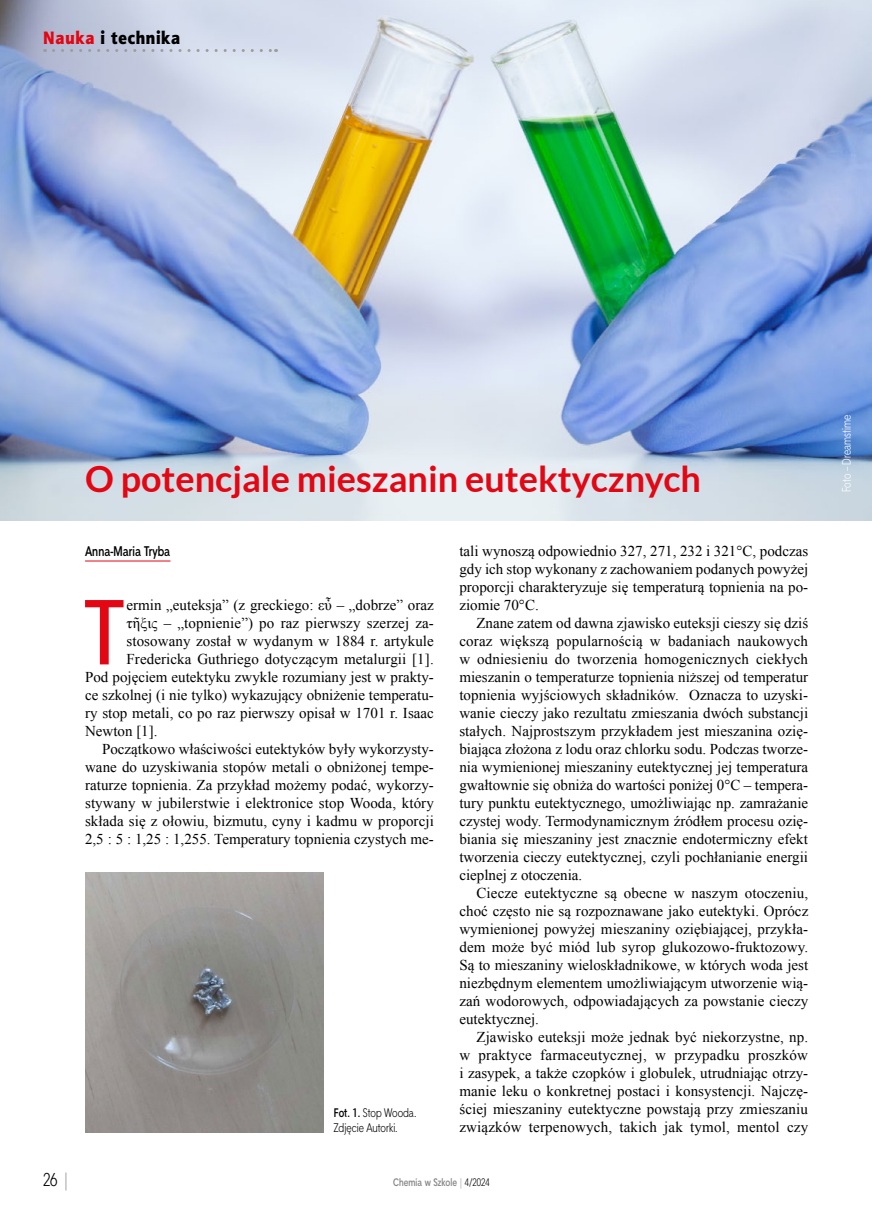
<style>
.page{position:relative;width:872px;height:1212px;background:#fff}
.page>*{position:absolute;margin:0;border:0;box-sizing:border-box;transform-origin:0 0}
.inicjal_czerwony{font:500 condensed 93.45px "Univers";color:#e30613}
.Title_czerwony{font:700 36px "Lato";color:#e30613}
.t1{font:18px "Aerton Cnd EFN Black";letter-spacing:.04em;color:#000;scale:1.1 1}
.t2{font:18px "Straight Cnd EFN";color:#000}
.TXT{font:15px/18px "Times New Roman";color:#000;text-align:justify}
.inicjal_czerwony-2{font:15px "Times New Roman";color:#000}
.autor_czerwony{font:700 13.5px "Straight Cnd EFN";color:#000}
.rys_podpis{font:12px/15px "Straight Cnd EFN";color:#000}
.rys_podpis__bez_bold{font:12px "Straight Cnd EFN";color:#fff}
.t3{font:700 10.5px "Straight Cnd EFN";color:#878787}
.s1{color:#e30613}
.s2{font-weight:700}
.s3{color:#9d9d9c}
.s4{font-weight:400;color:#9d9d9c}
.s5{font-weight:400;color:#000}
</style>
<div class="page">
<img style="left:0;top:0;width:872px;height:520px">
<svg style="left:53px;top:49px;width:223px;height:3px"></svg>
<hr style="left:85px;top:561px;width:85px;height:1px;background:#e30613">
<img style="left:85px;top:872px;width:238px;height:260px">
<p class="t1" style="left:43px;top:26px;width:126px"><span class="s1">Nauka</span> i technika</p>
<p class="Title_czerwony" style="left:85px;top:459px;width:617px">O potencjale mieszanin eutektycznych</p>
<p class="autor_czerwony" style="left:85px;top:543px;width:87px">Anna-Maria Tryba</p>
<p class="inicjal_czerwony" style="left:82px;top:578px;width:46px">T</p>
<p class="inicjal_czerwony-2" style="left:126px;top:595px;width:309px">ermin „euteksja” (z greckiego: εὖ – „dobrze” oraz</p>
<p class="inicjal_czerwony-2" style="left:126px;top:613px;width:309px">τῆξις – „topnienie”) po raz pierwszy szerzej za-</p>
<p class="inicjal_czerwony-2" style="left:126px;top:631px;width:309px">stosowany został w wydanym w 1884 r. artykule</p>
<p class="inicjal_czerwony-2" style="left:126px;top:649px;width:309px">Fredericka Guthriego dotyczącym metalurgii [1].</p>
<p class="inicjal_czerwony-2" style="left:85px;top:667px;width:350px">Pod pojęciem eutektyku zwykle rozumiany jest w prakty-</p>
<p class="inicjal_czerwony-2" style="left:85px;top:685px;width:350px">ce szkolnej (i nie tylko) wykazujący obniżenie temperatu-</p>
<p class="inicjal_czerwony-2" style="left:85px;top:703px;width:350px">ry stop metali, co po raz pierwszy opisał w 1701 r. Isaac</p>
<p class="inicjal_czerwony-2" style="left:85px;top:721px;width:74px">Newton [1].</p>
<p class="TXT" style="left:85px;top:740px;width:350px;text-indent:17px">Początkowo właściwości eutektyków były wykorzysty&shy;wane do uzyskiwania stopów metali o obniżonej tempe&shy;raturze topnienia. Za przykład możemy podać, wykorzy&shy;stywany w jubilerstwie i elektronice stop Wooda, który składa się z ołowiu, bizmutu, cyny i kadmu w proporcji 2,5 : 5 : 1,25 : 1,255. Temperatury topnienia czystych me-</p>
<p class="rys_podpis" style="left:334px;top:1105px;width:84px"><span class="s2">Fot. 1.</span> Stop Wooda.<br>Zdjęcie Autorki.</p>
<p class="TXT" style="left:459px;top:542px;width:350px">tali wynoszą odpowiednio 327, 271, 232 i 321°C, podczas gdy ich stop wykonany z zachowaniem podanych powyżej proporcji charakteryzuje się temperaturą topnienia na po&shy;ziomie 70°C.</p>
<p class="TXT" style="left:459px;top:614px;width:350px;text-indent:17px">Znane zatem od dawna zjawisko euteksji cieszy się dziś coraz większą popularnością w badaniach naukowych w odniesieniu do tworzenia homogenicznych ciekłych mieszanin o temperaturze topnienia niższej od temperatur topnienia wyjściowych składników. Oznacza to uzyski&shy;wanie cieczy jako rezultatu zmieszania dwóch substancji stałych. Najprostszym przykładem jest mieszanina ozię&shy;biająca złożona z lodu oraz chlorku sodu. Podczas tworze&shy;nia wymienionej mieszaniny eutektycznej jej temperatura gwałtownie się obniża do wartości poniżej 0°C – tempera&shy;tury punktu eutektycznego, umożliwiając np. zamrażanie czystej wody. Termodynamicznym źródłem procesu ozię&shy;biania się mieszaniny jest znacznie endotermiczny efekt tworzenia cieczy eutektycznej, czyli pochłanianie energii cieplnej z otoczenia.</p>
<p class="TXT" style="left:459px;top:884px;width:350px;text-indent:17px">Ciecze eutektyczne są obecne w naszym otoczeniu, choć często nie są rozpoznawane jako eutektyki. Oprócz wymienionej powyżej mieszaniny oziębiającej, przykła&shy;dem może być miód lub syrop glukozowo-fruktozowy.<br>Są to mieszaniny wieloskładnikowe, w których woda jest niezbędnym elementem umożliwiającym utworzenie wią&shy;zań wodorowych, odpowiadających za powstanie cieczy eutektycznej.</p>
<p class="TXT" style="left:459px;top:1028px;width:350px;text-indent:17px">Zjawisko euteksji może jednak być niekorzystne, np. w praktyce farmaceutycznej, w przypadku proszków i zasypek, a także czopków i globulek, utrudniając otrzy&shy;manie leku o konkretnej postaci i konsystencji. Najczę&shy;ściej mieszaniny eutektyczne powstają przy zmieszaniu związków terpenowych, takich jak tymol, mentol czy</p>
<p class="t2" style="left:43px;top:1168px;width:27px">26 <span class="s3">|</span></p>
<p class="t3" style="left:393px;top:1175px;width:98px">Chemia w Szkole <span class="s4">|</span> <span class="s5">4/2024</span></p>
<p class="rys_podpis__bez_bold" style="left:839px;top:492px;width:79px;rotate:-90deg">Foto – Dreamstime</p>
</div>
